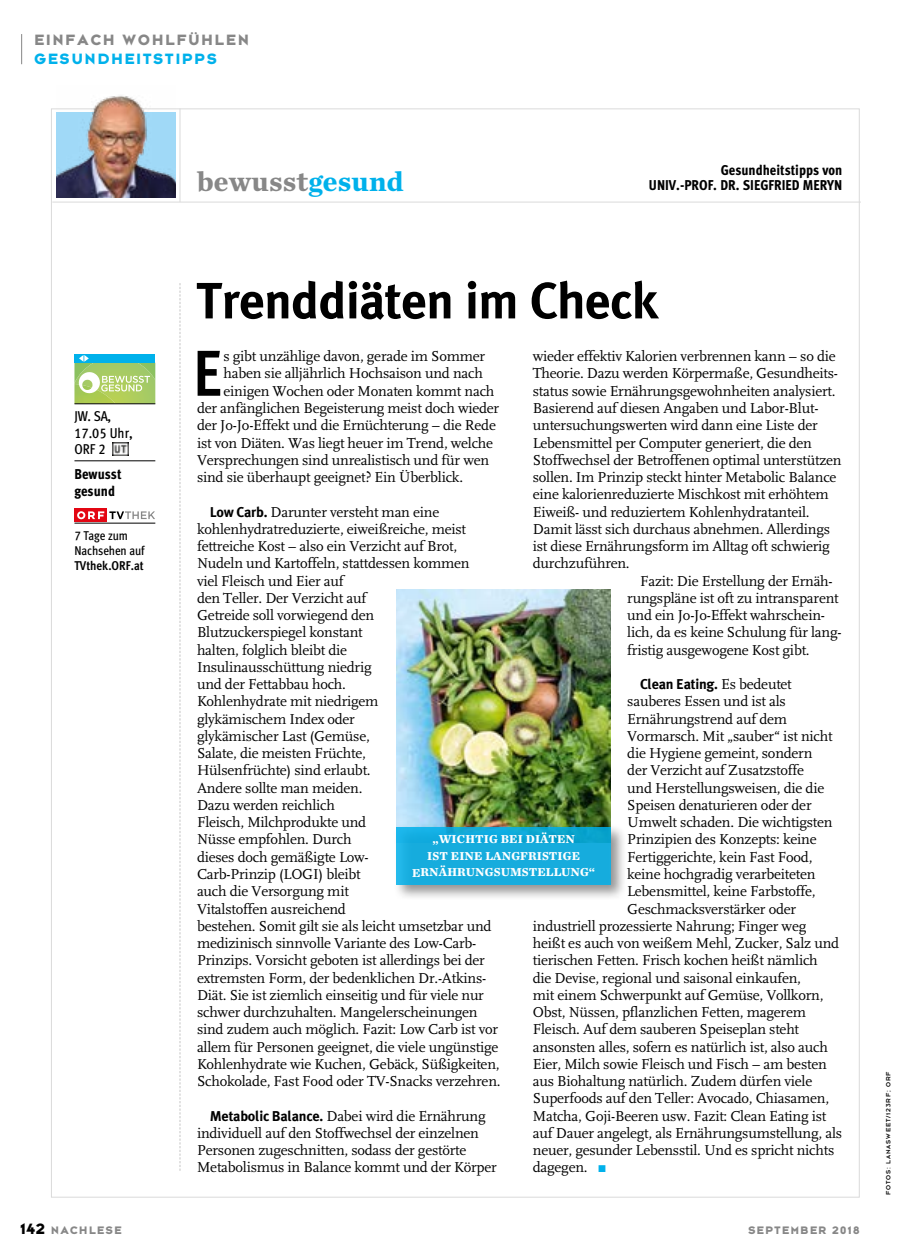
<style>
.page{position:relative;width:915px;height:1255px;background:#fff}
.page>*{position:absolute;margin:0;border:0;box-sizing:border-box;transform-origin:0 0}
.t1{font:64.8px "Meta Cond Bold LF";color:#000}
.t2{font:700 51px "Meta Plus";letter-spacing:-.015em;color:#000}
.t3{font:700 28.5px "Chronicle Text G1";letter-spacing:.005em;color:#878787}
.t4{font:16.5px "Bonn Bold Caps";letter-spacing:.125em;color:#878787}
.t5{font:16.5px "Bonn Bold Caps";letter-spacing:.125em;color:#00b1eb}
.t6{font:16.5px "Bonn Bold Caps";color:#000}
.t7{font:15px/17.2px "FF Scala";letter-spacing:-.015em;color:#000}
.t8{font:15px "FF Scala";color:#00b1eb}
.t9{font:14.25px/16.5px "Meta Cond Extra Bold LF";color:#000}
.t10{font:700 14.25px "Meta Plus";letter-spacing:-.015em;color:#000}
.t11{font:14.25px/16.5px "Meta Cond Medium LF";color:#000}
.t12{font:12.75px/15px "Meta Cond Medium LF";letter-spacing:-.01em;color:#000}
.t13{font:12.75px "Meta Cond Bold LF";color:#000}
.t14{font:700 12px/16.5px "Chronicle Text G1";letter-spacing:.01em;color:#fff;text-align:center}
.t15{font:12px "Bonn Bold Caps";letter-spacing:.125em;color:#878787}
.t16{font:6.75px "Bonn Book Caps";letter-spacing:.125em;color:#000}
.s1{color:#00b1eb}
.s2{font-family:"Meta Plus";font-weight:700;font-size:14.25px}
.s3{font-family:"FF Scala";font-weight:400;font-size:15px}
</style>
<div class="page">
<hr style="left:179px;top:108px;width:1px;height:94px;background:#dadada">
<hr style="left:52px;top:202px;width:808px;height:1px;background:#dadada">
<svg style="left:179px;top:283px;width:1px;height:887px"></svg>
<div style="left:74px;top:354px;width:81px;height:8px;background:#00b1eb"></div>
<hr style="left:74px;top:460px;width:81px;height:1px;background:#000">
<img style="left:113px;top:442px;width:16px;height:13px">
<svg style="left:74px;top:355px;width:81px;height:49px"></svg>
<img style="left:396px;top:589px;width:214px;height:234px">
<div style="left:393px;top:823px;width:234px;height:77px;background:#000;opacity:.42"></div>
<svg style="left:396px;top:827px;width:214px;height:57px;background:#14abdb"></svg>
<img style="left:57px;top:95px;width:118px;height:103px">
<hr style="left:21px;top:34px;width:1px;height:30px;background:#878787">
<div style="left:75px;top:508px;width:32px;height:14px;background:#e30613"></div>
<svg style="left:77px;top:511px;width:78px;height:8px"></svg>
<hr style="left:74px;top:523px;width:81px;height:1px;background:#000">
<p class="t4" style="left:122px;top:31px;width:128px">WOHLFÜHLEN</p>
<p class="t4" style="left:34px;top:31px;width:81px">EINFACH</p>
<p class="t5" style="left:34px;top:50px;width:184px">GESUNDHEITSTIPPS</p>
<p class="t11" style="left:74px;top:408px;width:60px">JW. SA,<br>17.05 Uhr,<br>ORF 2</p>
<p class="t9" style="left:74px;top:466px;width:48px">Bewusst gesund</p>
<p class="t12" style="left:74px;top:528px;width:71px">7 Tage zum<br>Nachsehen auf</p>
<p class="t13" style="left:74px;top:558px;width:71px">TVthek.ORF.at</p>
<p class="t6" style="left:21px;top:1220px;width:26px">142</p>
<p class="t15" style="left:51px;top:1224px;width:72px">NACHLESE</p>
<h3 class="t3" style="left:197px;top:159px;width:208px">bewusst<span class="s1">gesund</span></h3>
<p class="t9" style="left:720px;top:161px;width:123px">Gesundheitstipps von</p>
<p class="t9" style="left:648px;top:176px;width:195px">UNIV.-PROF. DR. SIEGFRIED MERYN</p>
<h2 class="t2" style="left:196px;top:271px;width:463px">Trenddiäten im Check</h2>
<h1 class="t1" style="left:193px;top:335px;width:30px">E</h1>
<p class="t7" style="left:223px;top:348px;width:263px">s gibt unzählige davon, gerade im Sommer</p>
<p class="t7" style="left:532px;top:348px;width:304px">wieder effektiv Kalorien verbrennen kann – so die</p>
<p class="t7" style="left:532px;top:382px;width:304px">status sowie Ernährungsgewohnheiten analysiert.</p>
<p class="t7" style="left:532px;top:365px;width:306px">Theorie. Dazu werden Körpermaße, Gesundheits-</p>
<p class="t7" style="left:532px;top:417px;width:286px">untersuchungswerten wird dann eine Liste der</p>
<p class="t7" style="left:223px;top:365px;width:261px">haben sie alljährlich Hochsaison und nach</p>
<p class="t7" style="left:223px;top:382px;width:272px">einigen Wochen oder Monaten kommt nach</p>
<p class="t7" style="left:197px;top:400px;width:303px">der anfänglichen Begeisterung meist doch wieder</p>
<p class="t7" style="left:197px;top:417px;width:300px">der Jo-Jo-Effekt und die Ernüchterung – die Rede</p>
<p class="t7" style="left:197px;top:434px;width:297px">ist von Diäten. Was liegt heuer im Trend, welche</p>
<p class="t7" style="left:197px;top:451px;width:293px">Versprechungen sind unrealistisch und für wen</p>
<p class="t7" style="left:197px;top:469px;width:267px">sind sie überhaupt geeignet? Ein Überblick.</p>
<p class="t7" style="left:197px;top:503px;width:274px;text-indent:13px"><span class="s2">Low Carb.</span> Darunter versteht man eine kohlenhydratreduzierte, eiweißreiche, meist fettreiche Kost – also ein Verzicht auf Brot,<br>Nudeln und Kartoffeln, stattdessen kommen viel Fleisch und Eier auf<br>den Teller. Der Verzicht auf<br>Getreide soll vorwiegend den<br>Blutzuckerspiegel konstant<br>halten, folglich bleibt die<br>Insulinausschüttung niedrig<br>und der Fettabbau hoch.<br>Kohlenhydrate mit niedrigem glykämischem Index oder<br>glykämischer Last (Gemüse,<br>Salate, die meisten Früchte,<br>Hülsenfrüchte) sind erlaubt.<br>Andere sollte man meiden.<br>Dazu werden reichlich<br>Fleisch, Milchprodukte und<br>Nüsse empfohlen. Durch</p>
<p class="t7" style="left:197px;top:865px;width:165px">Carb-Prinzip (LOGI) bleibt</p>
<p class="t7" style="left:532px;top:400px;width:287px">Basierend auf diesen Angaben und Labor-Blut-</p>
<p class="t7" style="left:532px;top:434px;width:310px">Lebensmittel per Computer generiert, die den Stoffwechsel der Betroffenen optimal unterstützen sollen Im. Prinzip steckt hinter Metabolic Balance eine kalorienreduzierte Mischkost mit erhöhtem Eiweiß- und reduziertem Kohlenhydratanteil.<br>Damit lässt sich durchaus abnehmen. Allerdings ist diese Ernährungsform im Alltag oft schwierig durchzuführen.</p>
<p class="t7" style="left:627px;top:589px;width:213px">rungspläne ist oft zu intransparent</p>
<p class="t7" style="left:639px;top:572px;width:194px">Fazit: Die Erstellung der Ernäh-</p>
<p class="t7" style="left:627px;top:607px;width:199px">und ein Jo-Jo-Effekt wahrschein-</p>
<p class="t7" style="left:627px;top:624px;width:216px">lich, da es keine Schulung für lang-</p>
<p class="t7" style="left:627px;top:641px;width:184px">fristig ausgewogene Kost gibt.</p>
<p class="t10" style="left:639px;top:676px;width:153px">Clean Eating. <span class="s3">Es bedeutet</span></p>
<p class="t7" style="left:627px;top:693px;width:160px">sauberes Essen und ist als</p>
<p class="t7" style="left:627px;top:710px;width:161px">Ernährungstrend auf dem</p>
<p class="t7" style="left:627px;top:727px;width:207px">Vormarsch. Mit „sauber“ ist nicht</p>
<p class="t7" style="left:627px;top:745px;width:187px">die Hygiene gemeint, sondern</p>
<p class="t7" style="left:627px;top:762px;width:178px">der Verzicht auf Zusatzstoffe</p>
<p class="t7" style="left:627px;top:779px;width:198px">und Herstellungsweisen, die die</p>
<p class="t7" style="left:627px;top:796px;width:186px">Speisen denaturieren oder der</p>
<p class="t7" style="left:627px;top:814px;width:207px">Umwelt schaden. Die wichtigsten</p>
<p class="t7" style="left:627px;top:831px;width:191px">Prinzipien des Konzepts: keine</p>
<p class="t7" style="left:627px;top:848px;width:187px">Fertiggerichte, kein Fast Food,</p>
<p class="t7" style="left:627px;top:865px;width:190px">keine hochgradig verarbeiteten</p>
<p class="t7" style="left:627px;top:883px;width:190px">Lebensmittel, keine Farbstoffe,</p>
<p class="t7" style="left:627px;top:900px;width:170px">Geschmacksverstärker oder</p>
<p class="t7" style="left:532px;top:917px;width:275px">industriell prozessierte Nahrung; Finger weg</p>
<p class="t7" style="left:532px;top:934px;width:308px">heißt es auch von weißem Mehl, Zucker, Salz und</p>
<p class="t7" style="left:532px;top:952px;width:286px">tierischen Fetten. Frisch kochen heißt nämlich</p>
<p class="t7" style="left:532px;top:969px;width:269px">die Devise, regional und saisonal einkaufen,</p>
<p class="t7" style="left:532px;top:986px;width:292px">mit einem Schwerpunkt auf Gemüse, Vollkorn,</p>
<p class="t7" style="left:532px;top:1003px;width:274px">Obst, Nüssen, pflanzlichen Fetten, magerem</p>
<p class="t7" style="left:532px;top:1021px;width:268px">Fleisch. Auf dem sauberen Speiseplan steht</p>
<p class="t7" style="left:532px;top:1038px;width:296px">ansonsten alles, sofern es natürlich ist, also auch</p>
<p class="t7" style="left:532px;top:1055px;width:295px">Eier, Milch sowie Fleisch und Fisch – am besten</p>
<p class="t7" style="left:532px;top:1072px;width:281px">aus Biohaltung natürlich. Zudem dürfen viele</p>
<p class="t7" style="left:532px;top:1090px;width:298px">Superfoods auf den Teller: Avocado, Chiasamen,</p>
<p class="t7" style="left:532px;top:1107px;width:295px">Matcha, Goji-Beeren usw. Fazit: Clean Eating ist</p>
<p class="t7" style="left:532px;top:1124px;width:311px">auf Dauer angelegt, als Ernährungsumstellung, als</p>
<p class="t7" style="left:532px;top:1141px;width:303px">neuer, gesunder Lebensstil. Und es spricht nichts</p>
<p class="t8" style="left:597px;top:1159px;width:11px">π</p>
<p class="t14" style="left:412px;top:830px;width:184px">„WICHTIG BEI DIÄTEN<br>IST EINE LANGFRISTIGE<br>ERNÄHRUNGSUMSTELLUNG”</p>
<p class="t7" style="left:197px;top:848px;width:173px">dieses doch gemäßigte Low-</p>
<p class="t7" style="left:197px;top:883px;width:296px">auch die Versorgung mit<br>Vitalstoffen ausreichend<br>bestehen. Somit gilt sie als leicht umsetzbar und</p>
<p class="t7" style="left:197px;top:952px;width:289px">Prinzips. Vorsicht geboten ist allerdings bei der</p>
<p class="t7" style="left:197px;top:934px;width:281px">medizinisch sinnvolle Variante des Low-Carb-</p>
<p class="t7" style="left:197px;top:969px;width:290px">extremsten Form, der bedenklichen Dr.-Atkins-</p>
<p class="t7" style="left:197px;top:1003px;width:305px">schwer durchzuhalten. Mangelerscheinungen sind zudem auch möglich. Fazit: Low Carb ist vor allem für Personen geeignet, die viele ungünstige Kohlenhydrate wie Kuchen, Gebäck, Süßigkeiten, Schokolade, Fast Food oder TV-Snacks verzehren.</p>
<p class="t7" style="left:197px;top:1107px;width:301px;text-indent:13px"><span class="s2">Metabolic Balance.</span> Dabei wird die Ernährung individuell auf den Stoffwechsel der einzelnen Personen zugeschnitten, sodass der gestörte Metabolismus in Balance kommt und der Körper</p>
<p class="t7" style="left:197px;top:986px;width:288px">Diät. Sie ist ziemlich einseitig und für viele nur</p>
<p class="t7" style="left:532px;top:1159px;width:56px">dagegen.</p>
<p class="t15" style="left:748px;top:1224px;width:79px">SEPTEMBER</p>
<p class="t15" style="left:831px;top:1224px;width:29px">2018</p>
<p class="t16" style="left:884px;top:1086px;width:17px;rotate:-90deg">ORF</p>
<p class="t16" style="left:884px;top:1163px;width:75px;rotate:-90deg">LANASWEET/123RF;</p>
<p class="t16" style="left:884px;top:1194px;width:29px;rotate:-90deg">FOTOS:</p>
</div>
